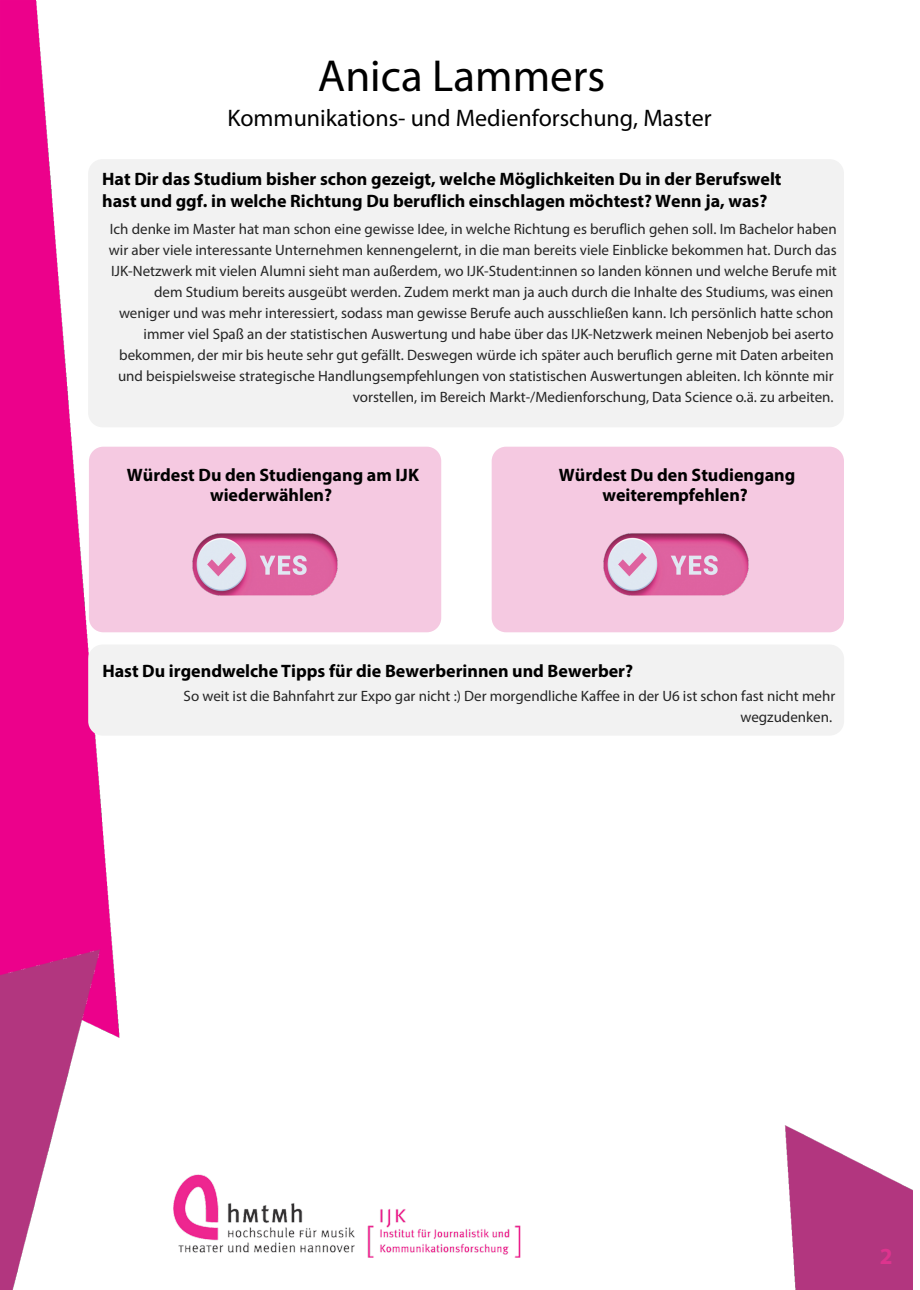
<style>
.page{position:relative;width:920px;height:1290px;background:#fff}
.page>*{position:absolute;margin:0;border:0;box-sizing:border-box;transform-origin:0 0}
.t1{font:45px "Myriad Pro";color:#000}
.t2{font:24px "Myriad Pro";color:#020202}
.t3{font:700 23.1px "Myriad Pro";color:#dd348e}
.t4{font:700 18px/20.7px "Myriad Pro";color:#010101;text-align:center}
.t5{font:700 18px/20.7px "Myriad Pro";color:#000;text-align:center}
.t6{font:15px/21px "Myriad Pro";color:#252525;text-align:right}
</style>
<div class="page">
<img style="left:0;top:0;width:912px;height:1290px">
<div style="left:89px;top:447px;width:352px;height:185px;background:#f5c9e1;border-radius:14px"></div>
<div style="left:492px;top:447px;width:352px;height:185px;background:#f5c9e1;border-radius:14px"></div>
<img style="left:193px;top:533px;width:144px;height:62px">
<img style="left:604px;top:533px;width:144px;height:62px">
<div style="left:88px;top:644px;width:756px;height:92px;background:#f2f2f2;border-radius:14px"></div>
<img style="left:174px;top:1175px;width:347px;height:83px">
<h1 class="t1" style="left:318px;top:57px;width:289px">Anica Lammers</h1>
<h2 class="t2" style="left:227px;top:108px;width:486px">Kommunikations- und Medienforschung, Master</h2>
<p class="t4" style="left:102px;top:170px;width:681px;line-height:21.6px;text-align:left">Hat Dir das Studium bisher schon gezeigt, welche Möglichkeiten Du in der Berufswelt hast und ggf. in welche Richtung Du beruflich einschlagen möchtest? Wenn ja, was?</p>
<p class="t6" style="left:109px;top:220px;width:729px">Ich denke im Master hat man schon eine gewisse Idee, in welche Richtung es beruflich gehen soll. Im Bachelor haben wir aber viele interessante Unternehmen kennengelernt, in die man bereits viele Einblicke bekommen hat. Durch das IJK-Netzwerk mit vielen Alumni sieht man außerdem, wo IJK-Student:innen so landen können und welche Berufe mit dem Studium bereits ausgeübt werden. Zudem merkt man ja auch durch die Inhalte des Studiums, was einen weniger und was mehr interessiert, sodass man gewisse Berufe auch ausschließen kann. Ich persönlich hatte schon immer viel Spaß an der statistischen Auswertung und habe über das IJK-Netzwerk meinen Nebenjob bei aserto bekommen, der mir bis heute sehr gut gefällt. Deswegen würde ich später auch beruflich gerne mit Daten arbeiten und beispielsweise strategische Handlungsempfehlungen von statistischen Auswertungen ableiten. Ich könnte mir vorstellen, im Bereich Markt-/Medienforschung, Data Science o.ä. zu arbeiten.</p>
<p class="t4" style="left:127px;top:466px;width:294px">Würdest Du den Studiengang am IJK wiederwählen?</p>
<p class="t5" style="left:559px;top:466px;width:238px">Würdest Du den Studiengang weiterempfehlen?</p>
<p class="t5" style="left:102px;top:662px;width:532px">Hast Du irgendwelche Tipps für die Bewerberinnen und Bewerber?</p>
<p class="t6" style="left:184px;top:687px;width:653px">So weit ist die Bahnfahrt zur Expo gar nicht :) Der morgendliche Kaffee in der U6 ist schon fast nicht mehr wegzudenken.</p>
<h3 class="t3" style="left:880px;top:1246px;width:14px">2</h3>
</div>
